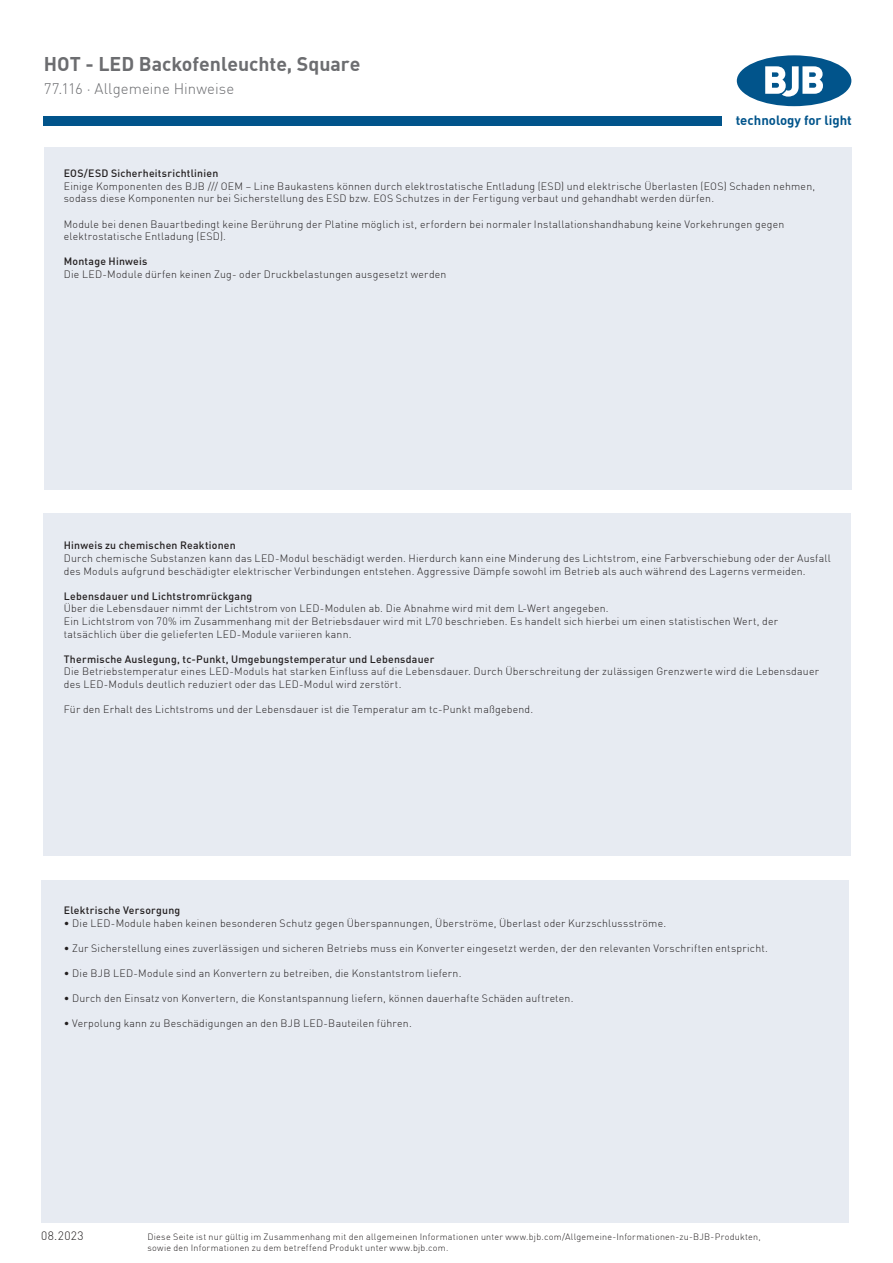
<style>
.page{position:relative;width:893px;height:1263px;background:#fff}
.page>*{position:absolute;margin:0;border:0;box-sizing:border-box;transform-origin:0 0}
.t1{font:700 19.5px "DIN";color:#6c6d70}
.t2{font:300 15px "DIN";letter-spacing:.005em;color:#6c6d70}
.t3{font:700 13.2px "DIN";color:#01548b}
.t4{font:300 12px "DIN";letter-spacing:.04em;color:#231f20}
.t5{font:300 10.5px/12.6px "DIN";letter-spacing:.02em;color:#231f20}
.t6{font:500 10.5px "DIN";letter-spacing:.025em;color:#231f20}
.t7{font:300 9px/10.9px "DIN";letter-spacing:.025em;color:#231f20}
</style>
<div class="page">
<div style="left:737px;top:55px;width:114px;height:51px;background:#01548b;border-radius:50%"></div>
<svg style="left:765px;top:66px;width:58px;height:31px"></svg>
<div style="left:44px;top:116px;width:678px;height:9px;background:#01548b"></div>
<div style="left:41px;top:880px;width:808px;height:343px;background:#e7ebf2"></div>
<div style="left:44px;top:147px;width:808px;height:342px;background:#e7ebf2"></div>
<div style="left:43px;top:513px;width:808px;height:343px;background:#e7ebf2"></div>
<p class="t1" style="left:44px;top:51px;width:318px">HOT - LED Backofenleuchte, Square</p>
<p class="t2" style="left:44px;top:79px;width:192px">77.116 · Allgemeine Hinweise</p>
<p class="t3" style="left:736px;top:111px;width:118px">technology for light</p>
<p class="t6" style="left:64px;top:167px;width:156px">EOS/ESD Sicherheitsrichtlinien</p>
<p class="t5" style="left:64px;top:180px;width:753px">Einige Komponenten des BJB /// OEM – Line Baukastens können durch elektrostatische Entladung (ESD) und elektrische Überlasten (EOS) Schaden nehmen,</p>
<p class="t5" style="left:64px;top:192px;width:652px">sodass diese Komponenten nur bei Sicherstellung des ESD bzw. EOS Schutzes in der Fertigung verbaut und gehandhabt werden dürfen.</p>
<p class="t5" style="left:64px;top:217px;width:722px">Module bei denen Bauartbedingt keine Berührung der Platine möglich ist, erfordern bei normaler Installationshandhabung keine Vorkehrungen gegen</p>
<p class="t5" style="left:64px;top:230px;width:164px">elektrostatische Entladung (ESD).</p>
<p class="t6" style="left:64px;top:255px;width:85px">Montage Hinweis</p>
<p class="t5" style="left:64px;top:268px;width:384px">Die LED-Module dürfen keinen Zug- oder Druckbelastungen ausgesetzt werden</p>
<p class="t6" style="left:64px;top:539px;width:173px">Hinweis zu chemischen Reaktionen</p>
<p class="t5" style="left:64px;top:552px;width:769px">Durch chemische Substanzen kann das LED-Modul beschädigt werden. Hierdurch kann eine Minderung des Lichtstrom, eine Farbverschiebung oder der Ausfall des Moduls aufgrund beschädigter elektrischer Verbindungen entstehen. Aggressive Dämpfe sowohl im Betrieb als auch während des Lagerns vermeiden.</p>
<p class="t6" style="left:64px;top:589px;width:190px">Lebensdauer und Lichtstromrückgang</p>
<p class="t5" style="left:64px;top:602px;width:546px">Über die Lebensdauer nimmt der Lichtstrom von LED-Modulen ab. Die Abnahme wird mit dem L-Wert angegeben.</p>
<p class="t5" style="left:64px;top:615px;width:716px">Ein Lichtstrom von 70% im Zusammenhang mit der Betriebsdauer wird mit L70 beschrieben. Es handelt sich hierbei um einen statistischen Wert, der tatsächlich über die gelieferten LED-Module variieren kann.</p>
<p class="t6" style="left:64px;top:652px;width:372px">Thermische Auslegung, tc-Punkt, Umgebungstemperatur und Lebensdauer</p>
<p class="t5" style="left:64px;top:665px;width:757px">Die Betriebstemperatur eines LED-Moduls hat starken Einfluss auf die Lebensdauer. Durch Überschreitung der zulässigen Grenzwerte wird die Lebensdauer des LED-Moduls deutlich reduziert oder das LED-Modul wird zerstört.</p>
<p class="t5" style="left:64px;top:703px;width:471px">Für den Erhalt des Lichtstroms und der Lebensdauer ist die Temperatur am tc-Punkt maßgebend.</p>
<p class="t6" style="left:64px;top:903px;width:118px">Elektrische Versorgung</p>
<p class="t5" style="left:64px;top:916px;width:604px">• Die LED-Module haben keinen besonderen Schutz gegen Überspannungen, Überströme, Überlast oder Kurzschlussströme.</p>
<p class="t5" style="left:64px;top:941px;width:705px">• Zur Sicherstellung eines zuverlässigen und sicheren Betriebs muss ein Konverter eingesetzt werden, der den relevanten Vorschriften entspricht.</p>
<p class="t5" style="left:64px;top:967px;width:399px">• Die BJB LED-Module sind an Konvertern zu betreiben, die Konstantstrom liefern.</p>
<p class="t5" style="left:64px;top:992px;width:511px">• Durch den Einsatz von Konvertern, die Konstantspannung liefern, können dauerhafte Schäden auftreten.</p>
<p class="t5" style="left:64px;top:1017px;width:350px">• Verpolung kann zu Beschädigungen an den BJB LED-Bauteilen führen.</p>
<p class="t4" style="left:41px;top:1229px;width:44px">08.2023</p>
<p class="t7" style="left:147px;top:1231px;width:615px">Diese Seite ist nur gültig im Zusammenhang mit den allgemeinen Informationen unter www.bjb.com/Allgemeine-Informationen-zu-BJB-Produkten, sowie den Informationen zu dem betreffend Produkt unter www.bjb.com.</p>
</div>
